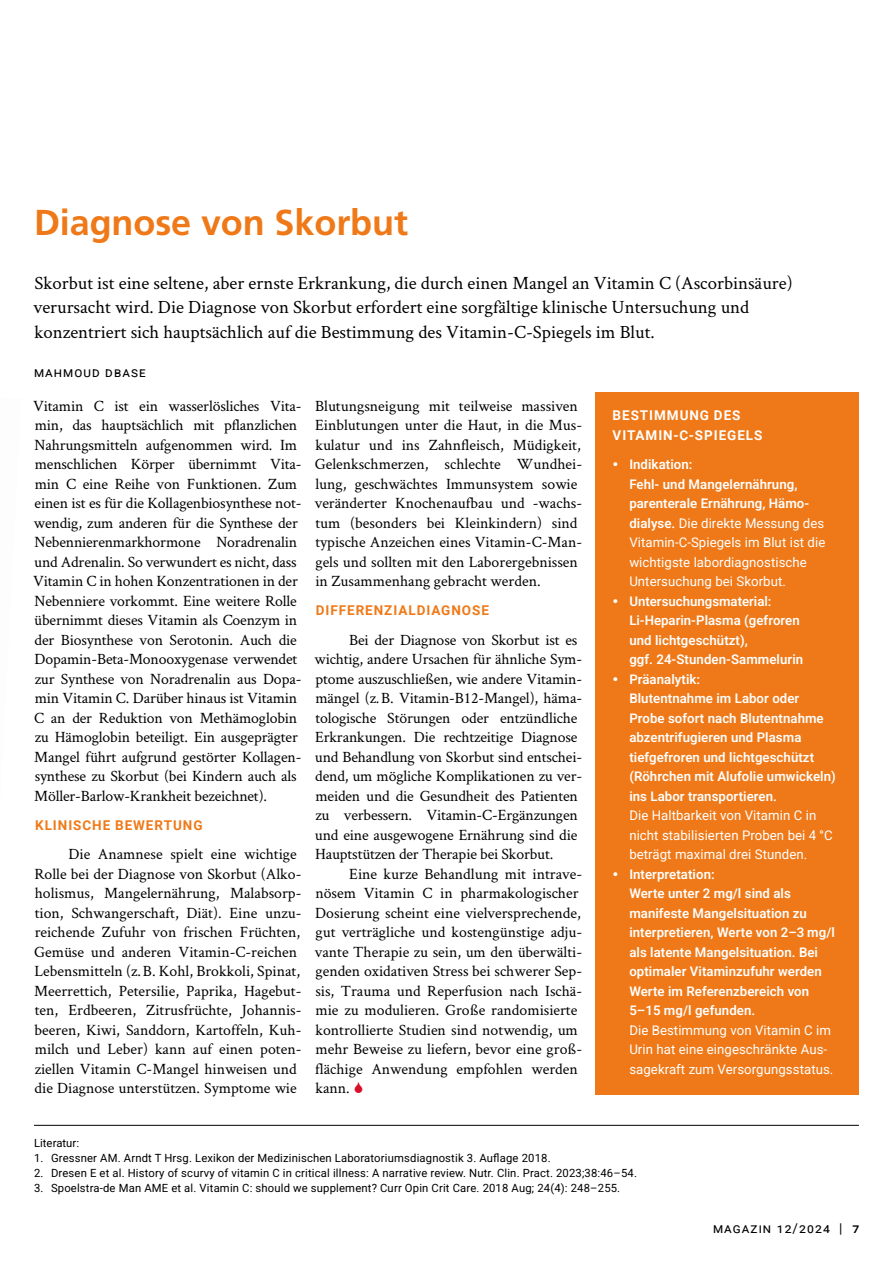
<style>
.page{position:relative;width:893px;height:1263px;background:#fff}
.page>*{position:absolute;margin:0;border:0;box-sizing:border-box;transform-origin:0 0}
.t1{font:700 36px "Frutiger LT Std";letter-spacing:-.005em;color:#ef7918}
.t2{font:18.75px/24.3px "Crimson Text";color:#000}
.t3{font:15.75px/19.5px "Crimson Text";color:#000}
.t4{font:700 13.5px "Roboto";letter-spacing:.07em;color:#ef7918}
.t5{font:700 13.5px/19.5px "Roboto";letter-spacing:.07em;color:#fff}
.t6{font:13.5px "Roboto";letter-spacing:.095em;color:#000}
.t7{font:13.2px/19.5px "Roboto";letter-spacing:.005em;color:#fff}
.t8{font:11.25px "Roboto";letter-spacing:.015em;color:#000}
.s1{font-weight:500}
</style>
<div class="page">
<div style="left:595px;top:393px;width:264px;height:702px;background:#ef7918"></div>
<hr style="left:34px;top:1125px;width:825px;height:1px;background:#000">
<h1 class="t1" style="left:34px;top:201px;width:376px">Diagnose von Skorbut</h1>
<p class="t2" style="left:33px;top:270px;width:761px">Skorbut ist eine seltene, aber ernste Erkrankung, die durch einen Mangel an Vitamin C (Ascorbinsäure) verursacht wird. Die Diagnose von Skorbut erfordert eine sorgfältige klinische Untersuchung und konzentriert sich hauptsächlich auf die Bestimmung des Vitamin-C-Spiegels im Blut.</p>
<p class="t6" style="left:34px;top:362px;width:113px">Mahmoud Dbase</p>
<p class="t3" style="left:33px;top:395px;width:270px">Vitamin C ist ein wasserlösliches Vita&shy;min, das hauptsächlich mit pflanzlichen Nahrungsmitteln aufgenommen wird. Im menschlichen Körper übernimmt Vita&shy;min C eine Reihe von Funktionen. Zum einen ist es für die Kollagenbiosynthese not&shy;wendig, zum anderen für die Synthese der Nebennierenmarkhormone Noradrenalin und Adrenalin. So verwundert es nicht, dass Vitamin C in hohen Konzentrationen in der Nebenniere vorkommt. Eine weitere Rolle übernimmt dieses Vitamin als Coenzym in der Biosynthese von Serotonin. Auch die Dopamin-Beta-Monooxygenase verwendet zur Synthese von Noradrenalin aus Dopa&shy;min Vitamin C. Darüber hinaus ist Vitamin C an der Reduktion von Methämoglobin zu Hämoglobin beteiligt. Ein ausgeprägter Mangel führt aufgrund gestörter Kollagen&shy;synthese zu Skorbut (bei Kindern auch als Möller-Barlow-Krankheit bezeichnet).</p>
<p class="t4" style="left:35px;top:816px;width:169px">KLINISCHE BEWERTUNG</p>
<p class="t3" style="left:34px;top:844px;width:269px;text-indent:34px">Die Anamnese spielt eine wichtige Rolle bei der Diagnose von Skorbut (Alko&shy;holismus, Mangelernährung, Malabsorp&shy;tion, Schwangerschaft, Diät). Eine unzu&shy;reichende Zufuhr von frischen Früchten, Gemüse und anderen Vitamin-C-reichen Lebensmitteln (z.B. Kohl, Brokkoli, Spinat, Meerrettich, Petersilie, Paprika, Hagebut&shy;ten, Erdbeeren, Zitrusfrüchte, Johannis&shy;beeren, Kiwi, Sanddorn, Kartoffeln, Kuh&shy;milch und Leber) kann auf einen poten&shy;ziellen Vitamin C-Mangel hinweisen und die Diagnose unterstützen. Symptome wie</p>
<p class="t3" style="left:315px;top:395px;width:269px">Blutungsneigung mit teilweise massiven Einblutungen unter die Haut, in die Mus&shy;kulatur und ins Zahnfleisch, Müdigkeit, Gelenkschmerzen, schlechte Wundhei&shy;lung, geschwächtes Immunsystem sowie veränderter Knochenaufbau und -wachs&shy;tum (besonders bei Kleinkindern) sind typische Anzeichen eines Vitamin-C-Man&shy;gels und sollten mit den Laborergebnissen in Zusammenhang gebracht werden.</p>
<p class="t4" style="left:316px;top:601px;width:175px">DIFFERENZIALDIAGNOSE</p>
<p class="t3" style="left:315px;top:629px;width:269px;text-indent:34px">Bei der Diagnose von Skorbut ist es wichtig, andere Ursachen für ähnliche Sym&shy;ptome auszuschließen, wie andere Vitamin&shy;mängel (z.B. Vitamin-B12-Mangel), häma&shy;tologische Störungen oder entzündliche Erkrankungen. Die rechtzeitige Diagnose und Behandlung von Skorbut sind entschei&shy;dend, um mögliche Komplikationen zu ver&shy;meiden und die Gesundheit des Patienten zu verbessern. Vitamin-C-Ergänzungen und eine ausgewogene Ernährung sind die Hauptstützen der Therapie bei Skorbut.</p>
<p class="t3" style="left:315px;top:863px;width:269px;text-indent:34px">Eine kurze Behandlung mit intrave&shy;nösem Vitamin C in pharmakologischer Dosierung scheint eine vielversprechende, gut verträgliche und kostengünstige adju&shy;vante Therapie zu sein, um den überwälti&shy;genden oxidativen Stress bei schwerer Sep&shy;sis, Trauma und Reperfusion nach Ischä&shy;mie zu modulieren. Große randomisierte kontrollierte Studien sind notwendig, um mehr Beweise zu liefern, bevor eine groß&shy;flächige Anwendung empfohlen werden kann.</p>
<p class="t5" style="left:613px;top:405px;width:151px">BESTIMMUNG DES<br>VITAMIN-C-SPIEGELS</p>
<p class="t7" style="left:629px;top:454px;width:198px;text-indent:-17px">• Indikation:<br>Fehl- und Mangelernährung, parenterale Ernährung, Hämo&shy;dialyse. Die direkte Messung des<br>Vitamin-C-Spiegels im Blut ist die wichtigste labordiagnostische<br>Untersuchung bei Skorbut.</p>
<p class="t7" style="left:629px;top:591px;width:175px;text-indent:-17px">• Untersuchungsmaterial:<br>Li-Heparin-Plasma (gefroren und lichtgeschützt),<br>ggf. 24-Stunden-Sammelurin</p>
<p class="t7" style="left:629px;top:669px;width:208px;text-indent:-17px">• Präanalytik:<br>Blutentnahme im Labor oder<br>Probe sofort nach Blutentnahme abzentrifugieren und Plasma tiefgefroren und lichtgeschützt (Röhrchen mit Alufolie umwickeln) ins Labor transportieren.<br>Die Haltbarkeit von Vitamin C in nicht stabilisierten Proben bei 4 °C beträgt maximal drei Stunden.</p>
<p class="t7" style="left:629px;top:864px;width:207px;text-indent:-17px">• Interpretation:<br>Werte unter 2 mg/l sind als manifeste Mangelsituation zu interpretieren, Werte von 2–3 mg/l als latente Mangelsituation. Bei optimaler Vitaminzufuhr werden<br>Werte im Referenzbereich von<br>5–15 mg/l gefunden.<br>Die Bestimmung von Vitamin C im<br>Urin hat eine eingeschränkte Aus&shy;sagekraft zum Versorgungsstatus.</p>
<p class="t8" style="left:34px;top:1135px;width:47px">Literatur:</p>
<p class="t8" style="left:34px;top:1150px;width:518px">1. Gressner AM. Arndt T Hrsg. Lexikon der Medizinischen Laboratoriumsdiagnostik 3. Auflage 2018.</p>
<p class="t8" style="left:34px;top:1165px;width:604px">2. Dresen E et al. History of scurvy of vitamin C in critical illness: A narrative review. Nutr. Clin. Pract. 2023;38:46–54.</p>
<p class="t8" style="left:34px;top:1180px;width:588px">3. Spoelstra-de Man AME et al. Vitamin C: should we supplement? Curr Opin Crit Care. 2018 Aug; 24(4): 248–255.</p>
<p class="t6" style="left:713px;top:1219px;width:148px">magazin 12/2024 | <span class="s1">7</span></p>
</div>
